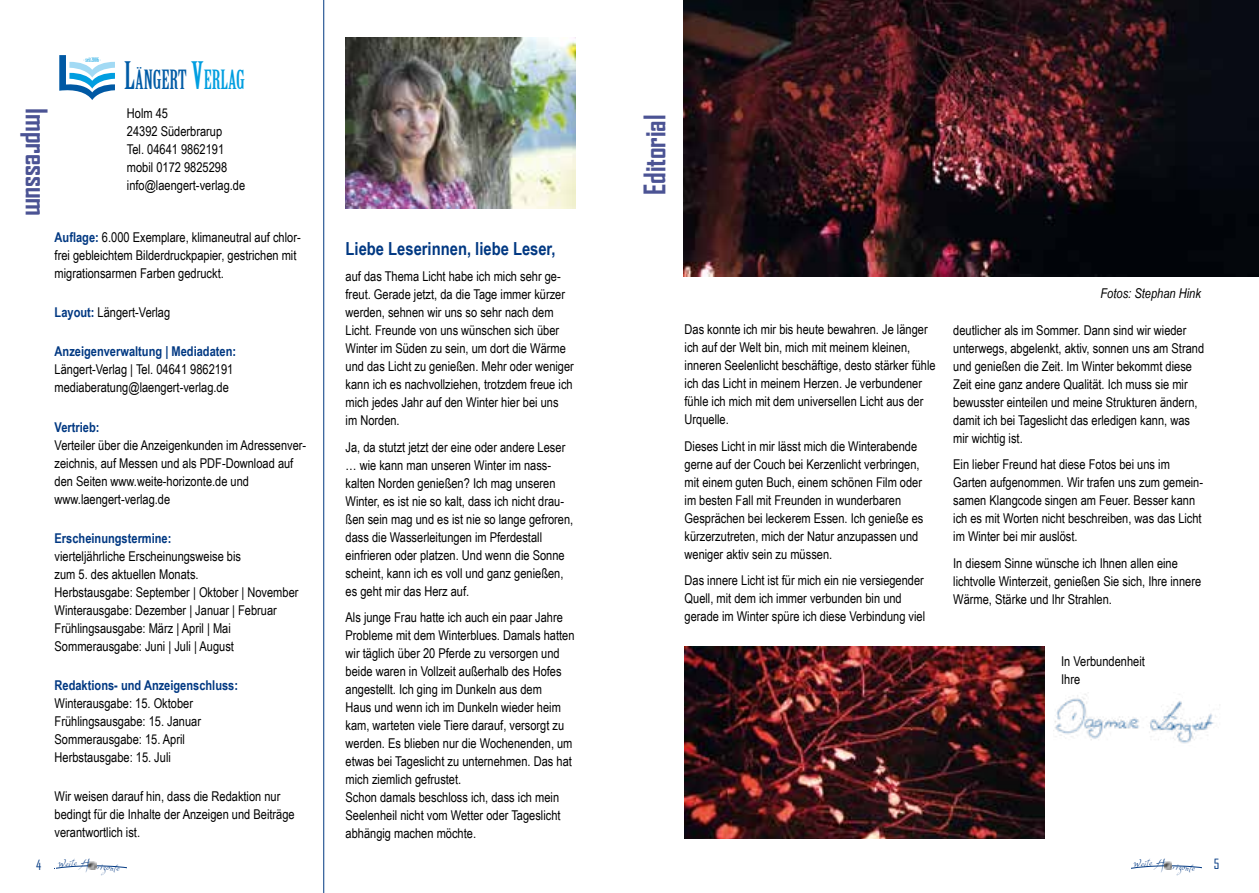
<style>
.page{position:relative;width:1259px;height:893px;background:#fff}
.page>*{position:absolute;margin:0;border:0;box-sizing:border-box;transform-origin:0 0}
.t1{font:700 28.5px "Agency FB";letter-spacing:-.005em;color:#4b5394}
.t2{font:25.95px "Birch Std";color:#005ba6}
.t3{font:700 18px "Arial Narrow";color:#003882}
.t4{font:14.1px "Aerofoil";color:#003882}
.t5{font:13.5px/18px "Arial Narrow";color:#000}
.t6{font:700 13.5px "Arial Narrow";color:#003882}
.t7{font:italic 13.5px "Arial Narrow";color:#000}
.t8{font:13.5px "Agency FB";color:#003882}
.t9{font:8.1px "Aerofoil";color:#003882}
.t10{font:6.3px "Birch Std";color:#009ee0}
.s1{font-size:37.05px}
.s2{font-size:37.05px;color:#009ee0}
.s3{color:#009ee0}
.s4{font-weight:700;color:#003882}
</style>
<div class="page">
<svg style="left:1131px;top:861px;width:71px;height:9px"></svg>
<svg style="left:56px;top:861px;width:71px;height:9px"></svg>
<svg style="left:59px;top:55px;width:56px;height:45px"></svg>
<hr style="left:323px;top:0;width:1px;height:893px;background:#003882">
<img style="left:346px;top:37px;width:229px;height:171px">
<img style="left:1053px;top:694px;width:163px;height:50px">
<img style="left:684px;top:646px;width:360px;height:193px">
<img style="left:683px;top:0;width:576px;height:277px">
<p class="t10" style="left:84px;top:56px;width:19px">- seit 2006 -</p>
<h2 class="t2" style="left:124px;top:65px;width:122px"><span class="s1">L</span>ÄNGERT <span class="s2">V</span><span class="s3">ERLAG</span></h2>
<h1 class="t1" style="left:54px;top:108px;width:109px;rotate:90deg">Impressum</h1>
<p class="t5" style="left:127px;top:104px;width:120px">Holm 45<br>24392 Süderbrarup<br>Tel. 04641 9862191 mobil 0172 9825298 info@laengert-verlag.de</p>
<p class="t5" style="left:55px;top:228px;width:248px"><span class="s4">Auflage:</span> 6.000 Exemplare, klimaneutral auf chlor&shy;frei gebleichtem Bilderdruckpapier, gestrichen mit migrationsarmen Farben gedruckt.</p>
<p class="t5" style="left:55px;top:303px;width:117px"><span class="s4">Layout:</span> Längert-Verlag</p>
<p class="t6" style="left:55px;top:341px;width:183px">Anzeigenverwaltung | Mediadaten:</p>
<p class="t5" style="left:55px;top:360px;width:180px">Längert-Verlag | Tel. 04641 9862191 mediaberatung@laengert-verlag.de</p>
<p class="t6" style="left:55px;top:417px;width:46px">Vertrieb:</p>
<p class="t5" style="left:55px;top:435px;width:253px">Verteiler über die Anzeigenkunden im Adressenver&shy;zeichnis, auf Messen und als PDF-Download auf den Seiten www.weite-horizonte.de und www.laengert-verlag.de</p>
<p class="t6" style="left:55px;top:528px;width:118px">Erscheinungstermine:</p>
<p class="t5" style="left:55px;top:547px;width:245px">vierteljährliche Erscheinungsweise bis<br>zum 5. des aktuellen Monats.<br>Herbstausgabe: September | Oktober | November Winterausgabe: Dezember | Januar | Februar Frühlingsausgabe: März | April | Mai Sommerausgabe: Juni | Juli | August</p>
<p class="t6" style="left:55px;top:675px;width:185px">Redaktions- und Anzeigenschluss:</p>
<p class="t5" style="left:55px;top:694px;width:148px">Winterausgabe: 15. Oktober<br>Frühlingsausgabe: 15. Januar<br>Sommerausgabe: 15. April<br>Herbstausgabe: 15. Juli</p>
<p class="t5" style="left:55px;top:787px;width:242px">Wir weisen darauf hin, dass die Redaktion nur bedingt für die Inhalte der Anzeigen und Beiträge verantwortlich ist.</p>
<p class="t8" style="left:36px;top:856px;width:7px">4</p>
<p class="t9" style="left:58px;top:860px;width:21px;rotate:-4deg">Weite</p>
<p class="t4" style="left:81px;top:856px;width:10px">H</p>
<p class="t9" style="left:98px;top:862px;width:24px;rotate:4deg">rizonte</p>
<h3 class="t3" style="left:345px;top:235px;width:212px">Liebe Leserinnen, liebe Leser,</h3>
<p class="t5" style="left:345px;top:267px;width:230px">auf das Thema Licht habe ich mich sehr ge&shy;freut. Gerade jetzt, da die Tage immer kürzer werden, sehnen wir uns so sehr nach dem Licht. Freunde von uns wünschen sich über Winter im Süden zu sein, um dort die Wärme und das Licht zu genießen. Mehr oder weniger kann ich es nachvollziehen, trotzdem freue ich mich jedes Jahr auf den Winter hier bei uns<br>im Norden.</p>
<p class="t5" style="left:345px;top:437px;width:229px">Ja, da stutzt jetzt der eine oder andere Leser … wie kann man unseren Winter im nass&shy;kalten Norden genießen? Ich mag unseren Winter, es ist nie so kalt, dass ich nicht drau&shy;ßen sein mag und es ist nie so lange gefroren, dass die Wasserleitungen im Pferdestall einfrieren oder platzen. Und wenn die Sonne scheint, kann ich es voll und ganz genießen, es geht mir das Herz auf.</p>
<p class="t5" style="left:345px;top:608px;width:230px">Als junge Frau hatte ich auch ein paar Jahre Probleme mit dem Winterblues. Damals hatten wir täglich über 20 Pferde zu versorgen und beide waren in Vollzeit außerhalb des Hofes angestellt. Ich ging im Dunkeln aus dem<br>Haus und wenn ich im Dunkeln wieder heim kam, warteten viele Tiere darauf, versorgt zu werden. Es blieben nur die Wochenenden, um etwas bei Tageslicht zu unternehmen. Das hat mich ziemlich gefrustet.<br>Schon damals beschloss ich, dass ich mein Seelenheil nicht vom Wetter oder Tageslicht abhängig machen möchte.</p>
<h1 class="t1" style="left:637px;top:195px;width:81px;rotate:-90deg">Editorial</h1>
<p class="t5" style="left:684px;top:320px;width:253px">Das konnte ich mir bis heute bewahren. Je länger ich auf der Welt bin, mich mit meinem kleinen, inneren Seelenlicht beschäftige, desto stärker fühle ich das Licht in meinem Herzen. Je verbundener fühle ich mich mit dem universellen Licht aus der Urquelle.</p>
<p class="t5" style="left:684px;top:437px;width:240px">Dieses Licht in mir lässt mich die Winterabende gerne auf der Couch bei Kerzenlicht verbringen, mit einem guten Buch, einem schönen Film oder im besten Fall mit Freunden in wunderbaren Gesprächen bei leckerem Essen. Ich genieße es kürzerzutreten, mich der Natur anzupassen und weniger aktiv sein zu müssen.</p>
<p class="t5" style="left:684px;top:571px;width:242px">Das innere Licht ist für mich ein nie versiegender<br>Quell, mit dem ich immer verbunden bin und gerade im Winter spüre ich diese Verbindung viel</p>
<p class="t7" style="left:1100px;top:284px;width:102px">Fotos: Stephan Hink</p>
<p class="t5" style="left:953px;top:321px;width:252px">deutlicher als im Sommer. Dann sind wir wieder unterwegs, abgelenkt, aktiv, sonnen uns am Strand und genießen die Zeit. Im Winter bekommt diese Zeit eine ganz andere Qualität. Ich muss sie mir bewusster einteilen und meine Strukturen ändern, damit ich bei Tageslicht das erledigen kann, was mir wichtig ist.</p>
<p class="t5" style="left:953px;top:455px;width:251px">Ein lieber Freund hat diese Fotos bei uns im Garten aufgenommen. Wir trafen uns zum gemein&shy;samen Klangcode singen am Feuer. Besser kann ich es mit Worten nicht beschreiben, was das Licht im Winter bei mir auslöst.</p>
<p class="t5" style="left:953px;top:554px;width:249px">In diesem Sinne wünsche ich Ihnen allen eine lichtvolle Winterzeit, genießen Sie sich, Ihre innere<br>Wärme, Stärke und Ihr Strahlen.</p>
<p class="t5" style="left:1061px;top:652px;width:85px">In Verbundenheit<br>Ihre</p>
<p class="t9" style="left:1133px;top:860px;width:21px;rotate:-4deg">Weite</p>
<p class="t4" style="left:1156px;top:856px;width:10px">H</p>
<p class="t9" style="left:1173px;top:862px;width:24px;rotate:4deg">rizonte</p>
<p class="t8" style="left:1214px;top:856px;width:7px">5</p>
</div>
